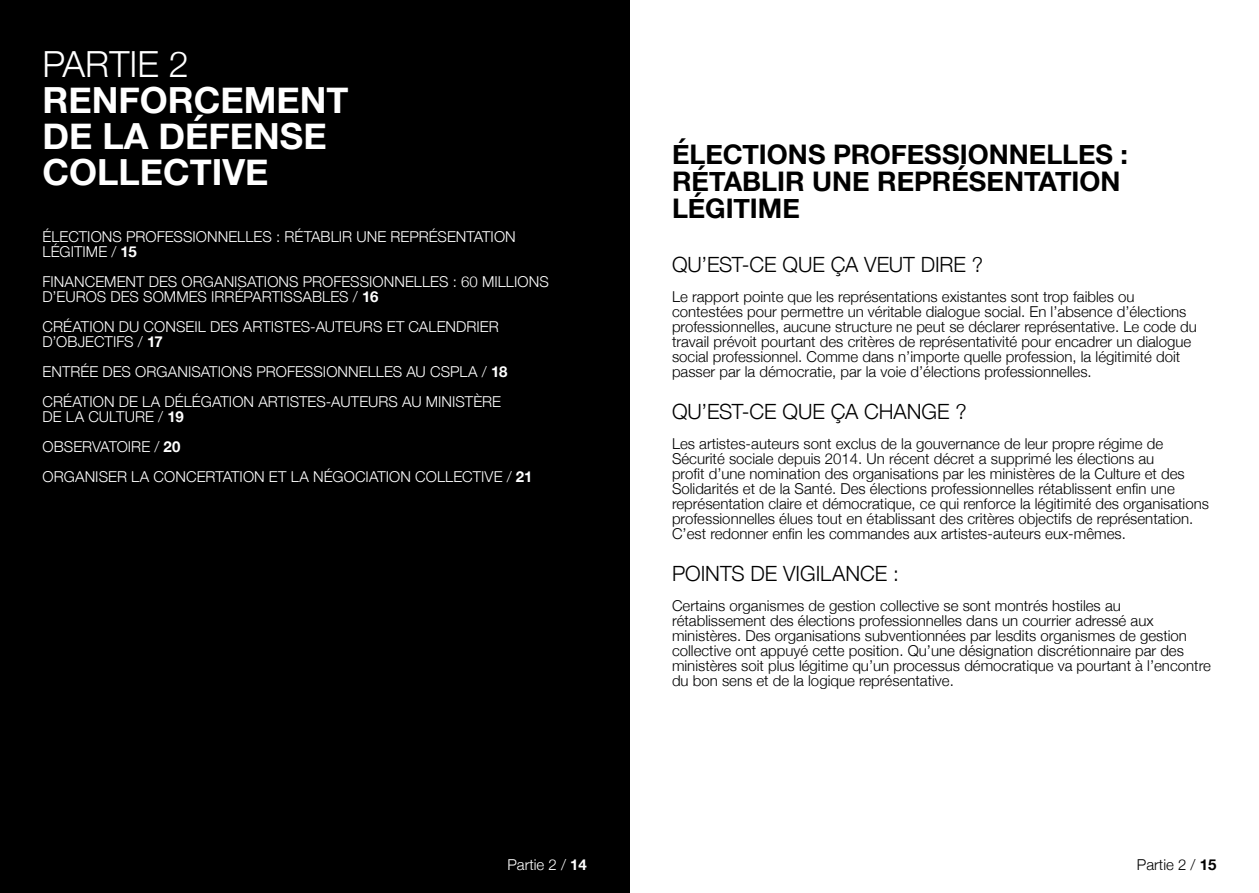
<style>
.page{position:relative;width:1259px;height:893px;background:#fff}
.page>*{position:absolute;margin:0;border:0;box-sizing:border-box;transform-origin:0 0}
.t1{font:700 36px "Helvetica Neue";color:#fff}
.t2{font:300 36px "Helvetica Neue";color:#fff}
.t3{font:700 27px/27px "Helvetica Neue";color:#000}
.t4{font:300 21px "Helvetica Neue";letter-spacing:-.005em;color:#000}
.t5{font:300 15px/15px "Helvetica Neue";color:#000}
.t6{font:300 15px/15px "Helvetica Neue";letter-spacing:.005em;color:#fff}
.s1{font-weight:700}
</style>
<div class="page">
<div style="left:0;top:0;width:629px;height:893px;background:#000"></div>
<p class="t2" style="left:43px;top:35px;width:148px">PARTIE 2</p>
<p class="t1" style="left:43px;top:72px;width:308px">RENFORCEMENT</p>
<p class="t1" style="left:43px;top:108px;width:286px">DE LA DÉFENSE</p>
<p class="t1" style="left:43px;top:144px;width:228px">COLLECTIVE</p>
<p class="t6" style="left:43px;top:228px;width:475px">ÉLECTIONS PROFESSIONNELLES : RÉTABLIR UNE REPRÉSENTATION</p>
<p class="t6" style="left:43px;top:243px;width:96px">LÉGITIME / <span class="s1">15</span></p>
<p class="t6" style="left:43px;top:273px;width:508px">FINANCEMENT DES ORGANISATIONS PROFESSIONNELLES : 60 MILLIONS<br>D’EUROS DES SOMMES IRRÉPARTISSABLES / <span class="s1">16</span></p>
<p class="t6" style="left:43px;top:318px;width:458px">CRÉATION DU CONSEIL DES ARTISTES-AUTEURS ET CALENDRIER<br>D’OBJECTIFS / <span class="s1">17</span></p>
<p class="t6" style="left:43px;top:363px;width:466px">ENTRÉE DES ORGANISATIONS PROFESSIONNELLES AU CSPLA / <span class="s1">18</span></p>
<p class="t6" style="left:43px;top:393px;width:460px">CRÉATION DE LA DÉLÉGATION ARTISTES-AUTEURS AU MINISTÈRE</p>
<p class="t6" style="left:43px;top:408px;width:143px">DE LA CULTURE / <span class="s1">19</span></p>
<p class="t6" style="left:43px;top:438px;width:140px">OBSERVATOIRE / <span class="s1">20</span></p>
<p class="t6" style="left:43px;top:468px;width:491px">ORGANISER LA CONCERTATION ET LA NÉGOCIATION COLLECTIVE / <span class="s1">21</span></p>
<p class="t6" style="left:507px;top:856px;width:81px">Partie 2 / <span class="s1">14</span></p>
<p class="t3" style="left:672px;top:142px;width:457px">ÉLECTIONS PROFESSIONNELLES :</p>
<p class="t3" style="left:672px;top:169px;width:450px">RÉTABLIR UNE REPRÉSENTATION<br>LÉGITIME</p>
<p class="t4" style="left:672px;top:248px;width:313px">QU’EST-CE QUE ÇA VEUT DIRE ?</p>
<p class="t5" style="left:672px;top:288px;width:526px">Le rapport pointe que les représentations existantes sont trop faibles ou contestées pour permettre un véritable dialogue social. En l’absence d’élections professionnelles, aucune structure ne peut se déclarer représentative. Le code du travail prévoit pourtant des critères de représentativité pour encadrer un dialogue social professionnel. Comme dans n’importe quelle profession, la légitimité doit passer par la démocratie, par la voie d’élections professionnelles.</p>
<p class="t4" style="left:672px;top:395px;width:296px">QU’EST-CE QUE ÇA CHANGE ?</p>
<p class="t5" style="left:672px;top:435px;width:538px">Les artistes-auteurs sont exclus de la gouvernance de leur propre régime de Sécurité sociale depuis 2014. Un récent décret a supprimé les élections au<br>profit d’une nomination des organisations par les ministères de la Culture et des Solidarités et de la Santé. Des élections professionnelles rétablissent enfin une représentation claire et démocratique, ce qui renforce la légitimité des organisations professionnelles élues tout en établissant des critères objectifs de représentation.<br>C’est redonner enfin les commandes aux artistes-auteurs eux-mêmes.</p>
<p class="t4" style="left:672px;top:557px;width:228px">POINTS DE VIGILANCE :</p>
<p class="t5" style="left:672px;top:597px;width:540px">Certains organismes de gestion collective se sont montrés hostiles au rétablissement des élections professionnelles dans un courrier adressé aux ministères. Des organisations subventionnées par lesdits organismes de gestion collective ont appuyé cette position. Qu’une désignation discrétionnaire par des ministères soit plus légitime qu’un processus démocratique va pourtant à l’encontre du bon sens et de la logique représentative.</p>
<p class="t5" style="left:1137px;top:856px;width:81px">Partie 2 / <span class="s1">15</span></p>
</div>
